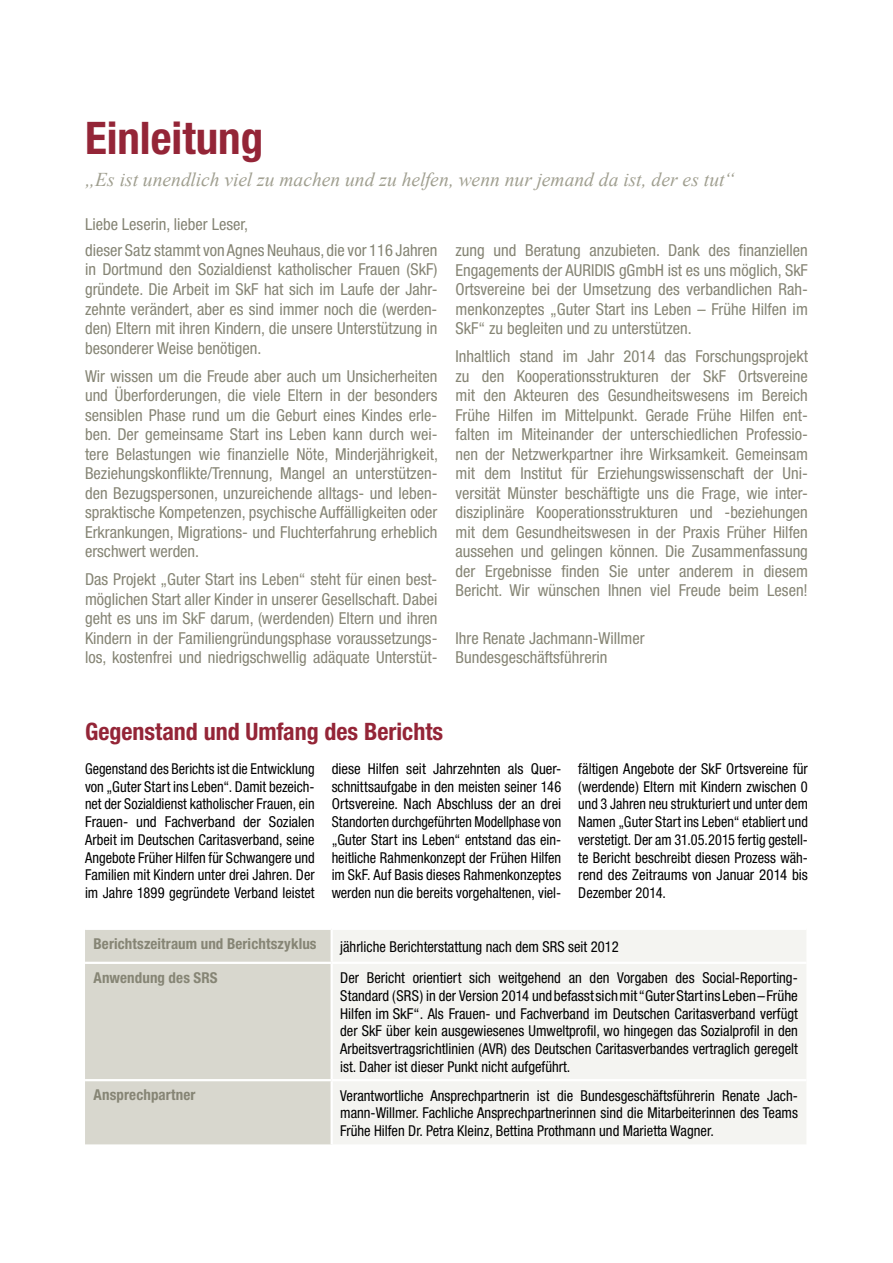
<style>
.page{position:relative;width:893px;height:1263px;background:#fff}
.page>*{position:absolute;margin:0;border:0;box-sizing:border-box;transform-origin:0 0}
.t1{font:700 condensed 45px "Helvetica Neue";color:#942537}
.t2{font:700 condensed 24px "Helvetica Neue";color:#942537}
.t3{font:italic 19.5px "Times New Roman";color:#a09f90}
.t4{font:condensed 16.5px/19.5px "Helvetica Neue";color:#868575;text-align:justify}
.t5{font:condensed 15px/17.7px "Helvetica Neue";color:#000;text-align:justify}
.t6{font:condensed 15px/17.7px "Helvetica Neue";color:#000;text-align:justify;scale:.94 1}
.t7{font:700 condensed 15px "Helvetica Neue";letter-spacing:.005em;color:#868575}
</style>
<div class="page">
<div style="left:85px;top:930px;width:246px;height:214px;background:#d8d7ce"></div>
<div style="left:333px;top:930px;width:473px;height:214px;background:#f4f4f1"></div>
<hr style="left:85px;top:962px;width:247px;height:2px;background:#fff">
<hr style="left:332px;top:962px;width:474px;height:2px;background:#fff">
<hr style="left:85px;top:1079px;width:247px;height:2px;background:#fff">
<hr style="left:332px;top:1079px;width:474px;height:2px;background:#fff">
<h1 class="t1" style="left:85px;top:111px;width:180px">Einleitung</h1>
<p class="t3" style="left:85px;top:166px;width:651px">„Es ist unendlich viel zu machen und zu helfen, wenn nur jemand da ist, der es tut“</p>
<p class="t4" style="left:85px;top:215px;width:165px">Liebe Leserin, lieber Leser,</p>
<p class="t4" style="left:85px;top:240px;width:354px">dieser Satz stammt von Agnes Neuhaus, die vor 116 -Jahren in Dortmund den Sozialdienst katholischer Frauen (SkF) gründete. Die Arbeit im SkF hat sich im Laufe der Jahr&shy;zehnte verändert, aber es sind immer noch die (werden&shy;den) Eltern mit ihren Kindern, die unsere Unterstützung in besonderer Weise benötigen.</p>
<p class="t4" style="left:85px;top:366px;width:354px">Wir wissen um die Freude aber auch um Unsicherheiten und Überforderungen, die viele Eltern in der besonders sensiblen Phase rund um die Geburt eines Kindes erle&shy;ben. Der gemeinsame Start ins Leben kann durch wei&shy;tere Belastungen wie finanzielle Nöte, Minderjährigkeit, Beziehungskonflikte/Trennung, Mangel an unterstützen&shy;den Bezugspersonen, unzureichende alltags- und leben&shy;spraktische Kompetenzen, psychische Auffälligkeiten oder Erkrankungen, Migrations- und Fluchterfahrung erheblich erschwert werden.</p>
<p class="t4" style="left:85px;top:569px;width:354px">Das Projekt „Guter Start ins Leben“ steht für einen best&shy;möglichen Start aller Kinder in unserer Gesellschaft. Dabei geht es uns im SkF darum, (werdenden) Eltern und ihren Kindern in der Familiengründungsphase voraussetzungs&shy;los, kostenfrei und niedrigschwellig adäquate Unterstüt-</p>
<p class="t4" style="left:455px;top:240px;width:354px">zung und Beratung anzubieten. Dank des finanziellen Engagements der AURIDIS gGmbH ist es uns möglich, SkF Ortsvereine bei der Umsetzung des verbandlichen Rah&shy;menkonzeptes „Guter Start ins Leben – Frühe Hilfen im SkF“ zu begleiten und zu unterstützen.</p>
<p class="t4" style="left:455px;top:346px;width:354px">Inhaltlich stand im Jahr 2014 das Forschungsprojekt zu den Kooperationsstrukturen der SkF Ortsvereine mit den Akteuren des Gesundheitswesens im Bereich Frühe Hilfen im Mittelpunkt. Gerade Frühe Hilfen ent&shy;falten im Miteinander der unterschiedlichen Professio&shy;nen der Netzwerkpartner ihre Wirksamkeit. Gemeinsam mit dem Institut für Erziehungswissenschaft der Uni&shy;versität Münster beschäftigte uns die Frage, wie inter&shy;disziplinäre Kooperationsstrukturen und -beziehungen mit dem Gesundheitswesen in der Praxis Früher Hilfen aussehen und gelingen können. Die Zusammenfassung der Ergebnisse finden Sie unter anderem in diesem Bericht. Wir wünschen Ihnen viel Freude beim Lesen!</p>
<p class="t4" style="left:455px;top:628px;width:191px">Ihre Renate Jachmann-Willmer<br>Bundesgeschäftsführerin</p>
<h2 class="t2" style="left:85px;top:716px;width:360px">Gegenstand und Umfang des Berichts</h2>
<p class="t6" style="left:85px;top:760px;width:246px">Gegenstand des Berichts ist die Entwicklung von „Guter Start ins Leben“. Damit bezeich&shy;net der Sozialdienst katholischer Frauen, ein Frauen- und Fachverband der Sozialen Arbeit im Deutschen Caritasverband, seine Angebote Früher Hilfen für Schwangere und Familien mit Kindern unter drei Jahren. Der im Jahre 1899 gegründete Verband leistet</p>
<p class="t5" style="left:332px;top:760px;width:231px">diese Hilfen seit Jahrzehnten als Quer&shy;schnittsaufgabe in den meisten seiner 146<br>Ortsvereine. Nach Abschluss der an drei Standorten durchgeführten Modellphase von „Guter Start ins Leben“ entstand das ein&shy;heitliche Rahmenkonzept der Frühen Hilfen im SkF. Auf Basis dieses Rahmenkonzeptes werden nun die bereits vorgehaltenen, viel-</p>
<p class="t5" style="left:578px;top:760px;width:231px">fältigen Angebote der SkF Ortsvereine für (werdende) Eltern mit Kindern zwischen 0 und 3 Jahren neu strukturiert und unter dem Namen „Guter Start ins Leben“ etabliert und verstetigt. Der am 31.05.2015 fertig gestell&shy;te Bericht beschreibt diesen Prozess wäh&shy;rend des Zeitraums von Januar 2014 bis Dezember 2014.</p>
<p class="t7" style="left:94px;top:934px;width:225px">Berichtszeitraum und Berichtszyklus</p>
<p class="t5" style="left:340px;top:937px;width:280px">jährliche Berichterstattung nach dem SRS seit 2012</p>
<p class="t7" style="left:94px;top:968px;width:126px">Anwendung des SRS</p>
<p class="t5" style="left:340px;top:969px;width:459px">Der Bericht orientiert sich weitgehend an den Vorgaben des Social-Reporting-Standard (SRS) in der Version 2014 und befasst sich mit “Guter Start ins Leben – Frühe Hilfen im SkF“. Als Frauen- und Fachverband im Deutschen Caritasverband verfügt der SkF über kein ausgewiesenes Umweltprofil, wo hingegen das Sozialprofil in den Arbeitsvertragsrichtlinien (AVR) des Deutschen Caritasverbandes vertraglich geregelt ist. Daher ist dieser Punkt nicht aufgeführt.</p>
<p class="t7" style="left:94px;top:1086px;width:103px">Ansprechpartner</p>
<p class="t5" style="left:340px;top:1086px;width:459px">Verantwortliche Ansprechpartnerin ist die Bundesgeschäftsführerin Renate Jach&shy;mann-Willmer. Fachliche Ansprechpartnerinnen sind die Mitarbeiterinnen des Teams Frühe Hilfen Dr. Petra Kleinz, Bettina Prothmann und Marietta Wagner.</p>
</div>
